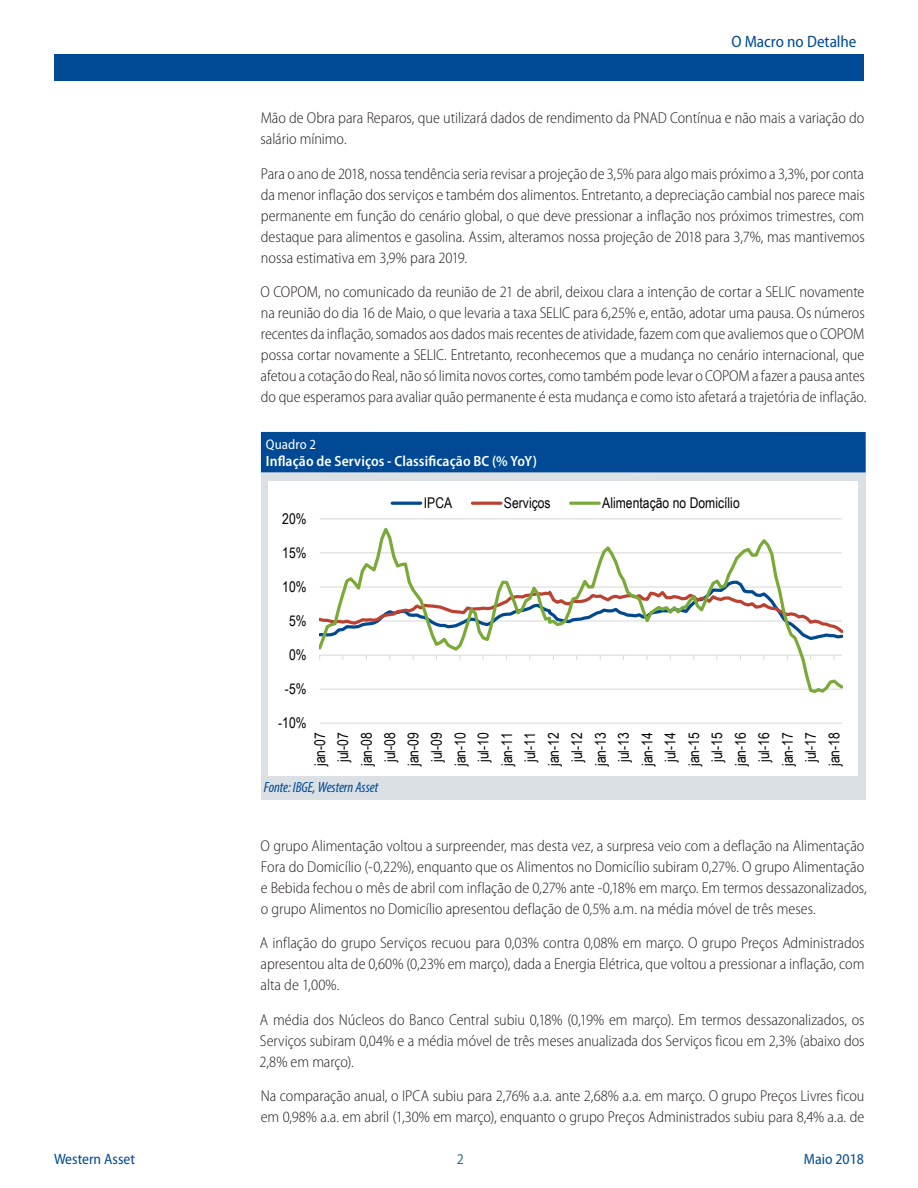
<style>
.page{position:relative;width:918px;height:1188px;background:#fff}
.page>*{position:absolute;margin:0;border:0;box-sizing:border-box;transform-origin:0 0}
.t1{font:semi-condensed 16.5px "Myriad Pro";color:#004994}
.Body_Text{font:300 semi-condensed 15.75px/21px "Myriad Pro";letter-spacing:-.005em;color:#231f20}
.t2{font:semi-condensed 15px "Myriad Pro";color:#004994}
.Page{font:semi-condensed 15px "Myriad Pro";color:#386e8f}
.t3{font:14.85px/23.4px "Arial Narrow";color:#000;text-align:justify}
.t4{font:600 semi-condensed 14.85px "Myriad Pro";letter-spacing:.005em;color:#fff}
.t5{font:italic condensed 14.85px "Myriad Pro";letter-spacing:-.005em;color:#004994}
.t6{font:14.7px "Arial Narrow";color:#000}
.t7{font:semi-condensed 13.95px "Myriad Pro";letter-spacing:.005em;color:#fff}
</style>
<div class="page">
<div style="left:54px;top:54px;width:810px;height:27px;background:#004994"></div>
<div style="left:261px;top:472px;width:605px;height:328px;background:#dae0e4"></div>
<div style="left:261px;top:432px;width:605px;height:40px;background:#004994"></div>
<div style="left:269px;top:481px;width:589px;height:295px;background:#fff"></div>
<hr style="left:320px;top:723px;width:522px;height:1px;background:#d9d9d9">
<hr style="left:320px;top:518px;width:522px;height:1px;background:#d9d9d9">
<svg style="left:319px;top:527px;width:524px;height:166px"></svg>
<hr style="left:392px;top:502px;width:29px;height:3px;background:#004990">
<hr style="left:472px;top:502px;width:29px;height:3px;background:#bd4131">
<hr style="left:571px;top:502px;width:28px;height:3px;background:#79aa37">
<p class="t1" style="left:731px;top:32px;width:127px">O Macro no Detalhe</p>
<p class="Body_Text" style="left:260px;top:108px;width:605px">Mão de Obra para Reparos, que utilizará dados de rendimento da PNAD Contínua e não mais a variação do salário mínimo.</p>
<p class="Body_Text" style="left:261px;top:163px;width:605px;text-align:justify">Para o ano de 2018, nossa tendência seria revisar a projeção de 3,5% para algo mais próximo a 3,3%, por conta da menor inflação dos serviços e também dos alimentos. Entretanto, a depreciação cambial nos parece mais permanente em função do cenário global, o que deve pressionar a inflação nos próximos trimestres, com destaque para alimentos e gasolina. Assim, alteramos nossa projeção de 2018 para 3,7%, mas mantivemos nossa estimativa em 3,9% para 2019.</p>
<p class="Body_Text" style="left:261px;top:282px;width:607px">O COPOM, no comunicado da reunião de 21 de abril, deixou clara a intenção de cortar a SELIC novamente na reunião do dia 16 de Maio, o que levaria a taxa SELIC para 6,25% e, então, adotar uma pausa. Os números recentes da inflação, somados aos dados mais recentes de atividade, fazem com que avaliemos que o COPOM possa cortar novamente a SELIC. Entretanto, reconhecemos que a mudança no cenário internacional, que afetou a cotação do Real, não só limita novos cortes, como também pode levar o COPOM a fazer a pausa antes do que esperamos para avaliar quão permanente é esta mudança e como isto afetará a trajetória de inflação.</p>
<p class="t7" style="left:266px;top:437px;width:52px">Quadro 2</p>
<p class="t4" style="left:266px;top:453px;width:273px">Inflação de Serviços - Classificação BC (% YoY)</p>
<p class="t6" style="left:282px;top:508px;width:26px">20%</p>
<p class="t6" style="left:282px;top:542px;width:26px">15%</p>
<p class="t6" style="left:282px;top:576px;width:26px">10%</p>
<p class="t6" style="left:289px;top:610px;width:19px">5%</p>
<p class="t6" style="left:289px;top:644px;width:19px">0%</p>
<p class="t6" style="left:424px;top:492px;width:30px">IPCA</p>
<p class="t6" style="left:504px;top:492px;width:48px">Serviços</p>
<p class="t6" style="left:602px;top:492px;width:139px">Alimentação no Domicílio</p>
<p class="t6" style="left:285px;top:678px;width:23px">-5%</p>
<p class="t6" style="left:278px;top:712px;width:30px">-10%</p>
<p class="t3" style="left:308px;top:766px;width:35px;rotate:-90deg">jan-07 jul-07 jan-08 jul-08 jan-09 jul-09 jan-10 jul-10 jan-11 jul-11 jan-12 jul-12 jan-13 jul-13 jan-14 jul-14 jan-15 jul-15 jan-16 jul-16 jan-17 jul-17 jan-18</p>
<p class="t5" style="left:264px;top:779px;width:116px">Fonte: IBGE, Western Asset</p>
<p class="Body_Text" style="left:261px;top:835px;width:608px">O grupo Alimentação voltou a surpreender, mas desta vez, a surpresa veio com a deflação na Alimentação Fora do Domicílio (-0,22%), enquanto que os Alimentos no Domicílio subiram 0,27%. O grupo Alimentação e Bebida fechou o mês de abril com inflação de 0,27% ante -0,18% em março. Em termos dessazonalizados, o grupo Alimentos no Domicílio apresentou deflação de 0,5% a.m. na média móvel de três meses.</p>
<p class="Body_Text" style="left:260px;top:933px;width:606px;text-align:justify">A inflação do grupo Serviços recuou para 0,03% contra 0,08% em março. O grupo Preços Administrados apresentou alta de 0,60% (0,23% em março), dada a Energia Elétrica, que voltou a pressionar a inflação, com alta de 1,00%.</p>
<p class="Body_Text" style="left:259px;top:1009px;width:607px;text-align:justify">A média dos Núcleos do Banco Central subiu 0,18% (0,19% em março). Em termos dessazonalizados, os Serviços subiram 0,04% e a média móvel de três meses anualizada dos Serviços ficou em 2,3% (abaixo dos 2,8% em março).</p>
<p class="Body_Text" style="left:261px;top:1086px;width:605px">Na comparação anual, o IPCA subiu para 2,76% a.a. ante 2,68% a.a. em março. O grupo Preços Livres ficou em 0,98% a.a. em abril (1,30% em março), enquanto o grupo Preços Administrados subiu para 8,4% a.a. de</p>
<p class="t2" style="left:54px;top:1151px;width:83px">Western Asset</p>
<p class="t2" style="left:804px;top:1151px;width:62px">Maio 2018</p>
<p class="Page" style="left:457px;top:1151px;width:9px">2</p>
</div>
